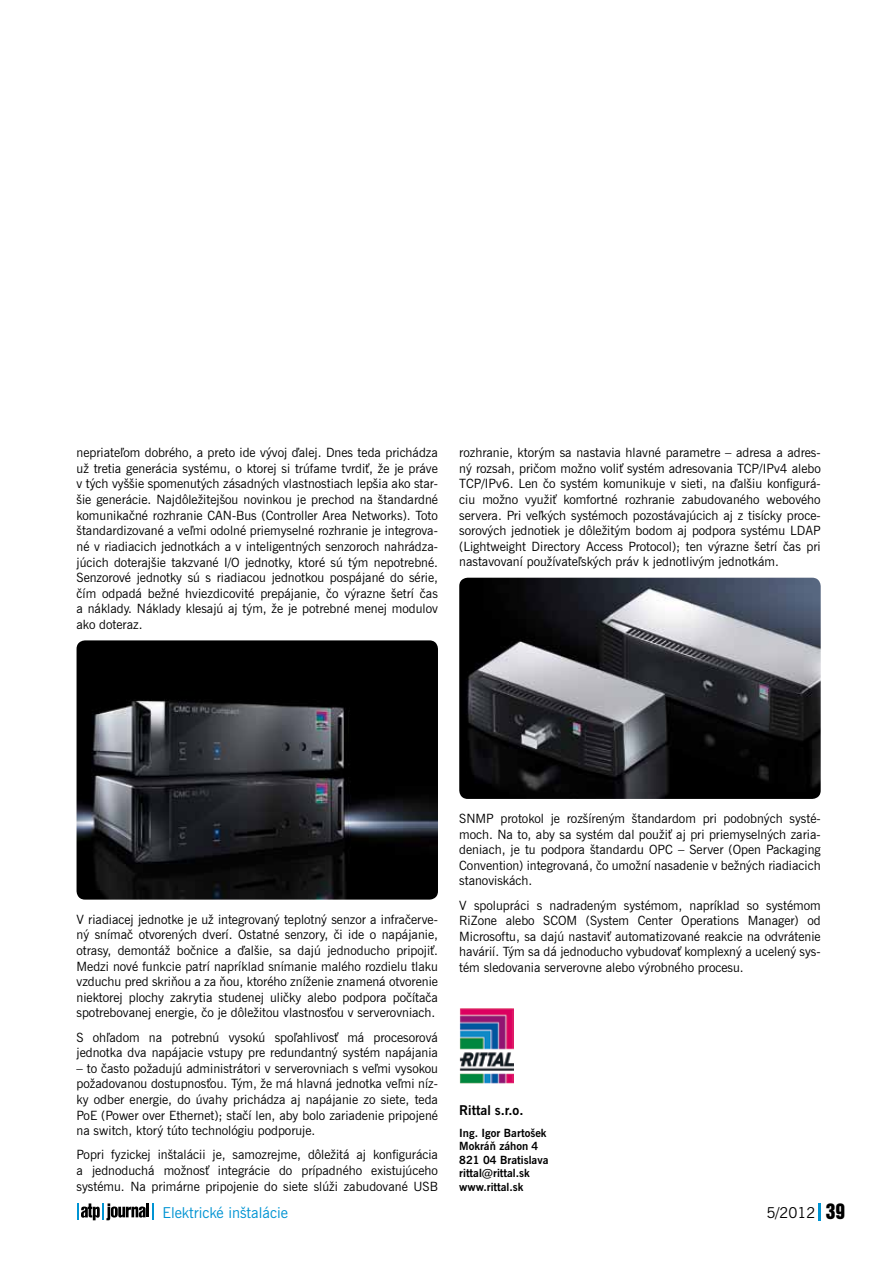
<style>
.page{position:relative;width:893px;height:1263px;background:#fff}
.page>*{position:absolute;margin:0;border:0;box-sizing:border-box;transform-origin:0 0}
.t1{font:15px "News Gothic AT";color:#0094d3}
.t2{font:15px "News Gothic AT";color:#000}
.t3{font:700 13.5px "News Gothic AT";color:#000}
.t4{font:12.75px/15.6px "News Gothic AT";color:#000;text-align:justify}
.t5{font:700 11.25px/13.5px "News Gothic AT";color:#000}
.s1{font-family:"Swiss 921 AT Regular A";font-size:19.5px}
</style>
<div class="page">
<svg style="left:819px;top:1203px;width:2px;height:17px"></svg>
<svg style="left:152px;top:1203px;width:2px;height:17px"></svg>
<svg style="left:77px;top:1203px;width:69px;height:17px"></svg>
<hr style="left:146px;top:1203px;width:3px;height:14px;background:#000">
<img style="left:77px;top:640px;width:361px;height:260px">
<img style="left:459px;top:578px;width:362px;height:221px">
<hr style="left:787px;top:354px;width:76px;height:3px;background:#000">
<img style="left:459px;top:1008px;width:54px;height:75px">
<p class="t4" style="left:77px;top:445px;width:363px">nepriateľom dobrého, a preto ide vývoj ďalej. Dnes teda prichádza už tretia generácia systému, o ktorej si trúfame tvrdiť, že je práve v tých vyššie spomenutých zásadných vlastnostiach lepšia ako star&shy;šie generácie. Najdôležitejšou novinkou je prechod na štandardné komunikačné rozhranie CAN-Bus (Controller Area Networks). Toto štandardizované a veľmi odolné priemyselné rozhranie je integrova&shy;né v riadiacich jednotkách a v inteligentných senzoroch nahrádza&shy;júcich doterajšie takzvané I/O jednotky, ktoré sú tým nepotrebné.<br>Senzorové jednotky sú s riadiacou jednotkou pospájané do série, čím odpadá bežné hviezdicovité prepájanie, čo výrazne šetrí čas a náklady. Náklady klesajú aj tým, že je potrebné menej modulov ako doteraz.</p>
<p class="t4" style="left:459px;top:445px;width:363px">rozhranie, ktorým sa nastavia hlavné parametre – adresa a adres&shy;ný rozsah, pričom možno voliť systém adresovania TCP/IPv4 alebo TCP/IPv6. Len čo systém komunikuje v sieti, na ďalšiu konfigurá&shy;ciu možno využiť komfortné rozhranie zabudovaného webového servera. Pri veľkých systémoch pozostávajúcich aj z tisícky proce&shy;sorových jednotiek je dôležitým bodom aj podpora systému LDAP (Lightweight Directory Access Protocol); ten výrazne šetrí čas pri nastavovaní používateľských práv k jednotlivým jednotkám.</p>
<p class="t4" style="left:77px;top:911px;width:363px">V riadiacej jednotke je už integrovaný teplotný senzor a infračerve&shy;ný snímač otvorených dverí. Ostatné senzory, či ide o napájanie, otrasy, demontáž bočnice a ďalšie, sa dajú jednoducho pripojiť.<br>Medzi nové funkcie patrí napríklad snímanie malého rozdielu tlaku vzduchu pred skriňou a za ňou, ktorého zníženie znamená otvorenie niektorej plochy zakrytia studenej uličky alebo podpora počítača spotrebovanej energie, čo je dôležitou vlastnosťou v serverovniach.</p>
<p class="t4" style="left:77px;top:1029px;width:363px">S ohľadom na potrebnú vysokú spoľahlivosť má procesorová jednotka dva napájacie vstupy pre redundantný systém napájania</p>
<p class="t4" style="left:77px;top:1060px;width:363px">– to často požadujú administrátori v serverovniach s veľmi vysokou požadovanou dostupnosťou. Tým, že má hlavná jednotka veľmi níz&shy;ky odber energie, do úvahy prichádza aj napájanie zo siete, teda PoE (Power over Ethernet); stačí len, aby bolo zariadenie pripojené na switch, ktorý túto technológiu podporuje.</p>
<p class="t4" style="left:77px;top:1147px;width:363px">Popri fyzickej inštalácii je, samozrejme, dôležitá aj konfigurácia a jednoduchá možnosť integrácie do prípadného existujúceho systému. Na primárne pripojenie do siete slúži zabudované USB</p>
<p class="t4" style="left:459px;top:810px;width:363px">SNMP protokol je rozšíreným štandardom pri podobných systé&shy;moch. Na to, aby sa systém dal použiť aj pri priemyselných zaria&shy;deniach, je tu podpora štandardu OPC – Server (Open Packaging Convention) integrovaná, čo umožní nasadenie v bežných riadiacich stanoviskách.</p>
<p class="t4" style="left:459px;top:897px;width:363px">V spolupráci s nadradeným systémom, napríklad so systémom RiZone alebo SCOM (System Center Operations Manager) od Microsoftu, sa dajú nastaviť automatizované reakcie na odvrátenie havárií. Tým sa dá jednoducho vybudovať komplexný a ucelený sys&shy;tém sledovania serverovne alebo výrobného procesu.</p>
<p class="t3" style="left:459px;top:1101px;width:66px">Rittal s.r.o.</p>
<p class="t5" style="left:459px;top:1126px;width:91px">Ing. Igor Bartošek<br>Mokráň záhon 4<br>821 04 Bratislava rittal@rittal.sk www.rittal.sk</p>
<p class="t1" style="left:162px;top:1203px;width:127px">Elektrické inštalácie</p>
<p class="t2" style="left:766px;top:1203px;width:80px">5/2012 <span class="s1">39</span></p>
</div>
